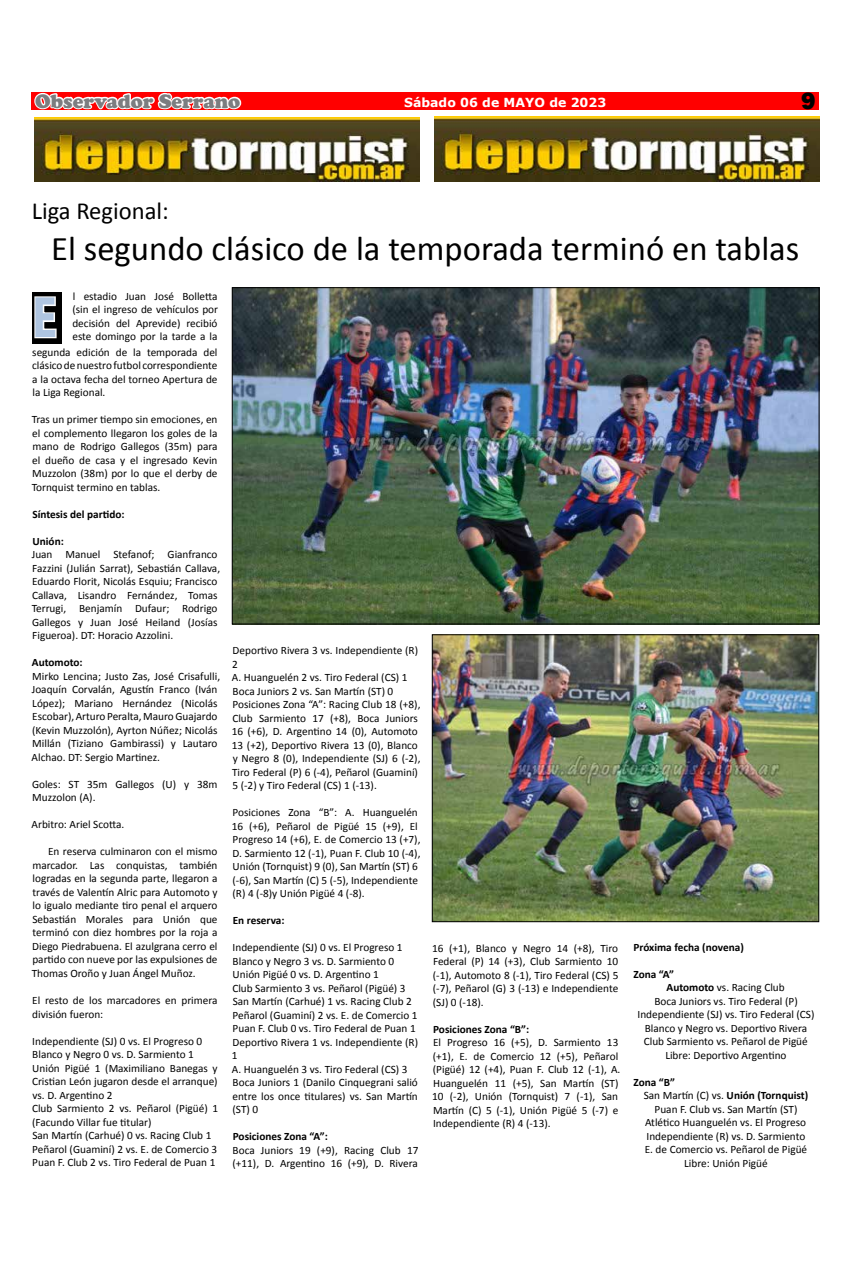
<style>
.page{position:relative;width:851px;height:1276px;background:#fff}
.page>*{position:absolute;margin:0;border:0;box-sizing:border-box;transform-origin:0 0}
.t1{font:700 56.25px "Ebrima";color:#afc5e1;scale:.83 1}
.t2{font:34.62px "Calibri";color:#000}
.t3{font:24.62px "Calibri";color:#000}
.t4{font:800 24.62px "Franklin Gothic";color:#000}
.t5{font:900 20px "Cooper";color:#7c7d80}
.t6{font:700 12.5px "Verdana";color:#fff}
.t7{font:11.25px/13.5px "Calibri";color:#000}
.t8{font:700 11.25px "Calibri";color:#000}
.s1{font-weight:700}
.s2{font-weight:400}
</style>
<div class="page">
<div style="left:32px;top:92px;width:787px;height:18px;background:#f00"></div>
<svg style="left:34px;top:92px;width:209px;height:90px"></svg>
<img style="left:35px;top:118px;width:384px;height:64px">
<img style="left:434px;top:117px;width:385px;height:64px">
<div style="left:32px;top:292px;width:29px;height:52px;background:#000"></div>
<svg style="left:34px;top:296px;width:23px;height:43px"></svg>
<img style="left:234px;top:289px;width:583px;height:333px">
<img style="left:434px;top:636px;width:383px;height:284px">
<div style="left:432px;top:634px;width:387px;height:288px;border:1px solid #000"></div>
<h3 class="t5" style="left:35px;top:89px;width:207px">Observador Serrano</h3>
<p class="t6" style="left:404px;top:93px;width:203px">Sábado 06 de MAYO de 2023</p>
<h3 class="t4" style="left:801px;top:85px;width:16px">9</h3>
<h3 class="t3" style="left:32px;top:195px;width:138px">Liga Regional:</h3>
<h2 class="t2" style="left:51px;top:227px;width:749px">El segundo clásico de la temporada terminó en tablas</h2>
<p class="t7" style="left:72px;top:289px;width:147px;text-align:justify">l estadio Juan José Bolletta (sin el ingreso de vehículos por decisión del Aprevide) recibió este domingo por la tarde a la</p>
<p class="t7" style="left:32px;top:345px;width:187px;text-align:justify">segunda edición de la temporada del clásico de nuestro futbol correspondiente a la octava fecha del torneo Apertura de la Liga Regional.</p>
<p class="t7" style="left:32px;top:413px;width:187px;text-align:justify">Tras un primer tiempo sin emociones, en el complemento llegaron los goles de la mano de Rodrigo Gallegos (35m) para el dueño de casa y el ingresado Kevin Muzzolon (38m) por lo que el derby de Tornquist termino en tablas.</p>
<p class="t8" style="left:32px;top:507px;width:94px">Síntesis del partido:</p>
<p class="t8" style="left:32px;top:534px;width:33px">Unión:</p>
<p class="t7" style="left:32px;top:548px;width:190px">Juan Manuel Stefanof; Gianfranco Fazzini (Julián Sarrat), Sebastián Callava, Eduardo Florit, Nicolás Esquiu; Francisco Callava, Lisandro Fernández, Tomas Terrugi, Benjamín Dufaur; Rodrigo Gallegos y Juan José Heiland (Josías Figueroa). DT: Horacio Azzolini.</p>
<p class="t8" style="left:32px;top:655px;width:52px">Automoto:</p>
<p class="t7" style="left:32px;top:669px;width:190px">Mirko Lencina; Justo Zas, José Crisafulli, Joaquín Corvalán, Agustín Franco (Iván López); Mariano Hernández (Nicolás Escobar), Arturo Peralta, Mauro Guajardo (Kevin Muzzolón), Ayrton Núñez; Nicolás Millán (Tiziano Gambirassi) y Lautaro Alchao. DT: Sergio Martinez.</p>
<p class="t7" style="left:32px;top:777px;width:187px">Goles: ST 35m Gallegos (U) y 38m<br>Muzzolon (A).</p>
<p class="t7" style="left:32px;top:818px;width:94px">Arbitro: Ariel Scotta.</p>
<p class="t7" style="left:32px;top:845px;width:187px;text-align:justify;text-indent:16px">En reserva culminaron con el mismo marcador. Las conquistas, también logradas en la segunda parte, llegaron a través de Valentín Alric para Automoto y lo igualo mediante tiro penal el arquero Sebastián Morales para Unión que terminó con diez hombres por la roja a Diego Piedrabuena. El azulgrana cerro el partido con nueve por las expulsiones de Thomas Oroño y Juan Ángel Muñoz.</p>
<p class="t7" style="left:32px;top:993px;width:187px">El resto de los marcadores en primera división fueron:</p>
<p class="t7" style="left:32px;top:1034px;width:188px">Independiente (SJ) 0 vs. El Progreso 0<br>Blanco y Negro 0 vs. D. Sarmiento 1<br>Unión Pigüé 1 (Maximiliano Banegas y Cristian León jugaron desde el arranque) vs. D. Argentino 2<br>Club Sarmiento 2 vs. Peñarol (Pigüé) 1 (Facundo Villar fue titular)<br>San Martín (Carhué) 0 vs. Racing Club 1<br>Peñarol (Guaminí) 2 vs. E. de Comercio 3<br>Puan F. Club 2 vs. Tiro Federal de Puan 1</p>
<h1 class="t1" style="left:32px;top:275px;width:32px">E</h1>
<p class="t7" style="left:232px;top:643px;width:190px">Deportivo Rivera 3 vs. Independiente (R)<br>2<br>A. Huanguelén 2 vs. Tiro Federal (CS) 1<br>Boca Juniors 2 vs. San Martín (ST) 0<br>Posiciones Zona “A”: Racing Club 18 (+8), Club Sarmiento 17 (+8), Boca Juniors 16 (+6), D. Argentino 14 (0), Automoto 13 (+2), Deportivo Rivera 13 (0), Blanco y Negro 8 (0), Independiente (SJ) 6 (-2), Tiro Federal (P) 6 (-4), Peñarol (Guaminí)<br>5 (-2) y Tiro Federal (CS) 1 (-13).</p>
<p class="t7" style="left:232px;top:805px;width:190px">Posiciones Zona “B”: A. Huanguelén 16 (+6), Peñarol de Pigüé 15 (+9), El Progreso 14 (+6), E. de Comercio 13 (+7), D. Sarmiento 12 (-1), Puan F. Club 10 (-4), Unión (Tornquist) 9 (0), San Martín (ST) 6 (-6), San Martín (C) 5 (-5), Independiente (R) 4 (-8)y Unión Pigüé 4 (-8).</p>
<p class="t8" style="left:233px;top:913px;width:53px">En reserva:</p>
<p class="t7" style="left:232px;top:940px;width:188px">Independiente (SJ) 0 vs. El Progreso 1<br>Blanco y Negro 3 vs. D. Sarmiento 0<br>Unión Pigüé 0 vs. D. Argentino 1<br>Club Sarmiento 3 vs. Peñarol (Pigüé) 3<br>San Martín (Carhué) 1 vs. Racing Club 2<br>Peñarol (Guaminí) 2 vs. E. de Comercio 1<br>Puan F. Club 0 vs. Tiro Federal de Puan 1<br>Deportivo Rivera 1 vs. Independiente (R)<br>1<br>A. Huanguelén 3 vs. Tiro Federal (CS) 3<br>Boca Juniors 1 (Danilo Cinquegrani salió entre los once titulares) vs. San Martín (ST) 0</p>
<p class="t8" style="left:233px;top:1129px;width:97px">Posiciones Zona “A”:</p>
<p class="t7" style="left:232px;top:1143px;width:187px">Boca Juniors 19 (+9), Racing Club 17 (+11), D. Argentino 16 (+9), D. Rivera</p>
<p class="t8" style="left:633px;top:939px;width:112px">Próxima fecha (novena)</p>
<p class="t8" style="left:633px;top:966px;width:42px">Zona “A”</p>
<p class="t7" style="left:666px;top:980px;width:120px"><span class="s1">Automoto</span> vs. Racing Club</p>
<p class="t7" style="left:654px;top:994px;width:145px">Boca Juniors vs. Tiro Federal (P)</p>
<p class="t7" style="left:637px;top:1007px;width:178px">Independiente (SJ) vs. Tiro Federal (CS)</p>
<p class="t7" style="left:644px;top:1021px;width:164px">Blanco y Negro vs. Deportivo Rivera</p>
<p class="t7" style="left:643px;top:1034px;width:165px">Club Sarmiento vs. Peñarol de Pigüé</p>
<p class="t7" style="left:665px;top:1048px;width:123px">Libre: Deportivo Argentino</p>
<p class="t8" style="left:633px;top:1074px;width:43px">Zona “B”</p>
<p class="t8" style="left:643px;top:1088px;width:166px"><span class="s2">San Martín (C) vs.</span> Unión (Tornquist)</p>
<p class="t7" style="left:654px;top:1102px;width:144px">Puan F. Club vs. San Martín (ST)</p>
<p class="t7" style="left:645px;top:1115px;width:163px">Atlético Huanguelén vs. El Progreso</p>
<p class="t7" style="left:646px;top:1129px;width:160px">Independiente (R) vs. D. Sarmiento</p>
<p class="t7" style="left:644px;top:1142px;width:164px">E. de Comercio vs. Peñarol de Pigüé</p>
<p class="t7" style="left:684px;top:1156px;width:85px">Libre: Unión Pigüé</p>
<p class="t7" style="left:432px;top:941px;width:188px;text-align:justify">16 (+1), Blanco y Negro 14 (+8), Tiro Federal (P) 14 (+3), Club Sarmiento 10 (-1), Automoto 8 (-1), Tiro Federal (CS) 5 (-7), Peñarol (G) 3 (-13) e Independiente (SJ) 0 (-18).</p>
<p class="t8" style="left:433px;top:1022px;width:97px">Posiciones Zona “B”:</p>
<p class="t7" style="left:432px;top:1036px;width:190px">El Progreso 16 (+5), D. Sarmiento 13 (+1), E. de Comercio 12 (+5), Peñarol (Pigüé) 12 (+4), Puan F. Club 12 (-1), A.<br>Huanguelén 11 (+5), San Martín (ST)<br>10 (-2), Unión (Tornquist) 7 (-1), San Martín (C) 5 (-1), Unión Pigüé 5 (-7) e Independiente (R) 4 (-13).</p>
</div>
